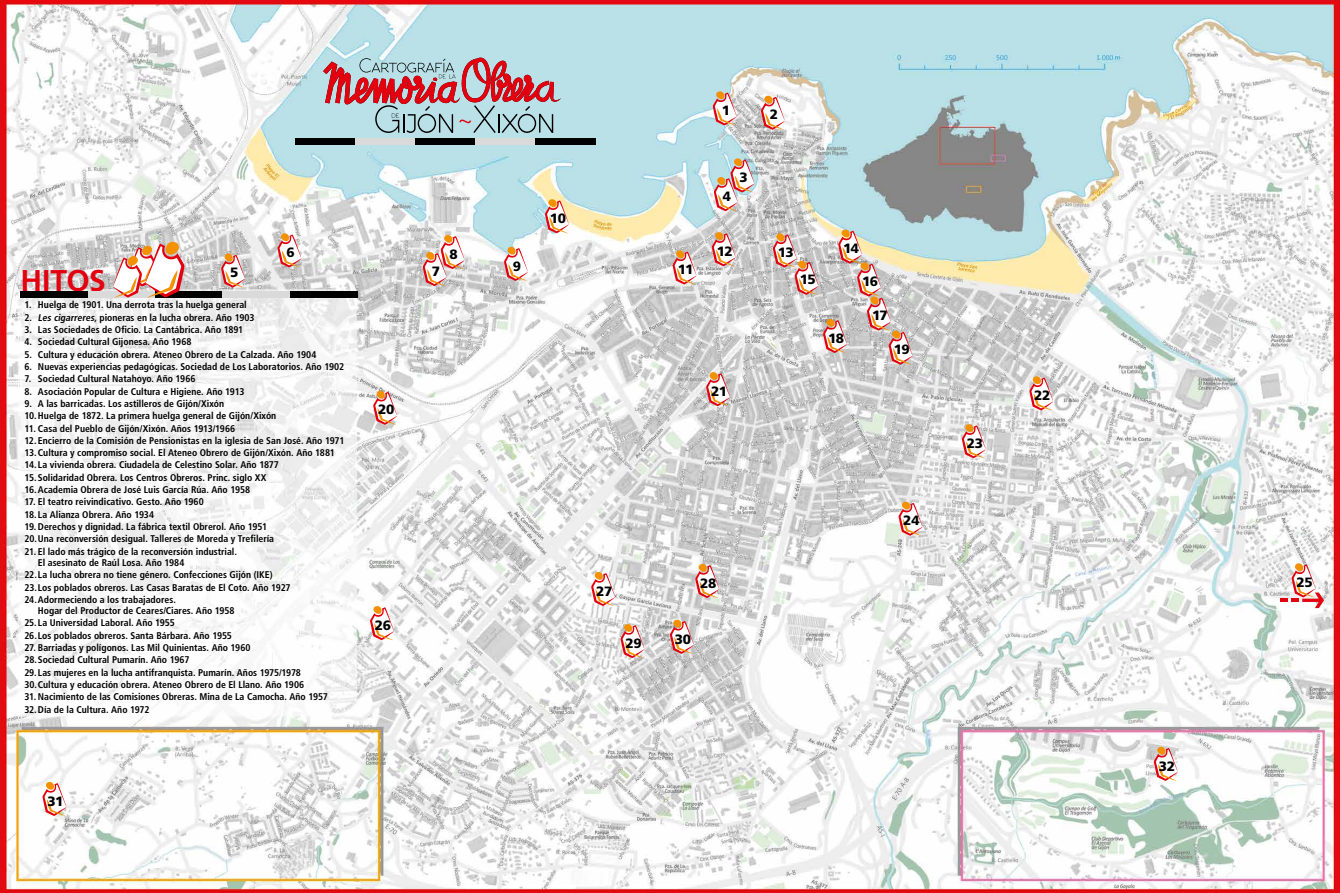
<style>
.page{position:relative;width:1340px;height:893px;background:#fff}
.page>*{position:absolute;margin:0;border:0;box-sizing:border-box;transform-origin:0 0}
.t1{font:700 30px "Frutiger LT Std";letter-spacing:-.01em;color:#e3000f}
.t2{font:900 13.5px "Frutiger LT Std";letter-spacing:-.03em;color:#000}
.t3{font:700 condensed 9.75px/12.3px "Frutiger LT Std";color:#000}
.s1{font-style:italic}
</style>
<div class="page">
<img style="left:0;top:0;width:1339px;height:893px">
<svg style="left:713px;top:91px;width:23px;height:34px"></svg>
<svg style="left:761px;top:96px;width:23px;height:34px"></svg>
<svg style="left:221px;top:254px;width:24px;height:34px"></svg>
<svg style="left:714px;top:158px;width:40px;height:53px"></svg>
<svg style="left:277px;top:233px;width:24px;height:34px"></svg>
<svg style="left:423px;top:235px;width:41px;height:51px"></svg>
<svg style="left:504px;top:247px;width:24px;height:34px"></svg>
<svg style="left:545px;top:199px;width:24px;height:34px"></svg>
<svg style="left:672px;top:250px;width:24px;height:35px"></svg>
<svg style="left:712px;top:232px;width:23px;height:34px"></svg>
<svg style="left:773px;top:230px;width:139px;height:135px"></svg>
<svg style="left:706px;top:372px;width:24px;height:34px"></svg>
<svg style="left:373px;top:391px;width:24px;height:34px"></svg>
<svg style="left:1029px;top:376px;width:24px;height:34px"></svg>
<svg style="left:961px;top:424px;width:24px;height:34px"></svg>
<svg style="left:898px;top:502px;width:24px;height:34px"></svg>
<svg style="left:695px;top:564px;width:24px;height:34px"></svg>
<svg style="left:670px;top:620px;width:24px;height:34px"></svg>
<svg style="left:620px;top:624px;width:24px;height:34px"></svg>
<svg style="left:591px;top:572px;width:24px;height:34px"></svg>
<svg style="left:370px;top:606px;width:24px;height:34px"></svg>
<svg style="left:1153px;top:747px;width:24px;height:34px"></svg>
<svg style="left:43px;top:782px;width:23px;height:34px"></svg>
<div style="left:21px;top:291px;width:67px;height:7px;background:#000"></div>
<div style="left:88px;top:291px;width:67px;height:7px;background:#dadada"></div>
<div style="left:155px;top:291px;width:68px;height:7px;background:#000"></div>
<div style="left:223px;top:291px;width:67px;height:7px;background:#dadada"></div>
<div style="left:290px;top:291px;width:67px;height:7px;background:#000"></div>
<svg style="left:113px;top:242px;width:71px;height:56px"></svg>
<svg style="left:1279px;top:563px;width:44px;height:45px"></svg>
<div style="left:295px;top:139px;width:60px;height:6px;background:#000"></div>
<div style="left:355px;top:139px;width:60px;height:6px;background:#dadada"></div>
<div style="left:415px;top:139px;width:60px;height:6px;background:#000"></div>
<div style="left:475px;top:139px;width:61px;height:6px;background:#dadada"></div>
<div style="left:536px;top:139px;width:60px;height:6px;background:#000"></div>
<svg style="left:323px;top:58px;width:238px;height:75px;background:#b59fa7"></svg>
<h1 class="t1" style="left:21px;top:263px;width:87px">HITOS</h1>
<h2 class="t2" style="left:230px;top:264px;width:10px">5</h2>
<h2 class="t2" style="left:286px;top:244px;width:10px">6</h2>
<p class="t3" style="left:24px;top:299px;width:224px">1. Huelga de 1901. Una derrota tras la huelga general</p>
<p class="t3" style="left:24px;top:311px;width:232px">2. <span class="s1">Les cigarreres,</span> pioneras en la lucha obrera. Año 1903</p>
<p class="t3" style="left:24px;top:323px;width:220px">3. Las Sociedades de Oficio. La Cantábrica. Año 1891</p>
<p class="t3" style="left:24px;top:336px;width:168px">4. Sociedad Cultural Gijonesa. Año 1968</p>
<p class="t3" style="left:24px;top:348px;width:293px">5. Cultura y educación obrera. Ateneo Obrero de La Calzada. Año 1904</p>
<p class="t3" style="left:24px;top:360px;width:321px">6. Nuevas experiencias pedagógicas. Sociedad de Los Laboratorios. Año 1902</p>
<p class="t3" style="left:24px;top:373px;width:172px">7. Sociedad Cultural Natahoyo. Año 1966</p>
<p class="t3" style="left:24px;top:385px;width:221px">8. Asociación Popular de Cultura e Higiene. Año 1913</p>
<p class="t3" style="left:24px;top:397px;width:253px">9. A las barricadas. Los astilleros de Gijón/Xixón<br>10.Huelga de 1872. La primera huelga general de Gijón/Xixón</p>
<p class="t3" style="left:24px;top:422px;width:212px">11. Casa del Pueblo de Gijón/Xixón. Años 1913/1966</p>
<p class="t3" style="left:24px;top:434px;width:321px">12. Encierro de la Comisión de Pensionistas en la iglesia de San José. Año 1971</p>
<p class="t3" style="left:24px;top:447px;width:312px">13. Cultura y compromiso social. El Ateneo Obrero de Gijón/Xixón. Año 1881</p>
<p class="t3" style="left:24px;top:459px;width:256px">14. La vivienda obrera. Ciudadela de Celestino Solar. Año 1877</p>
<p class="t3" style="left:24px;top:471px;width:243px">15. Solidaridad Obrera. Los Centros Obreros. Princ. siglo XX<br>16.Academia Obrera de José Luis García Rúa. Año 1958</p>
<p class="t3" style="left:24px;top:496px;width:181px">17. El teatro reivindicativo. Gesto. Año 1960</p>
<p class="t3" style="left:24px;top:508px;width:251px">18. La Alianza Obrera. Año 1934<br>19.Derechos y dignidad. La fábrica textil Obrerol. Año 1951<br>20.Una reconversión desigual. Talleres de Moreda y Trefilería</p>
<p class="t3" style="left:38px;top:546px;width:200px;line-height:11.2px;text-indent:-13px">21. El lado más trágico de la reconversión industrial.<br>El asesinato de Raúl Losa. Año 1984</p>
<p class="t3" style="left:24px;top:569px;width:268px">22.La lucha obrera no tiene género. Confecciones Gijón (IKE)<br>23.Los poblados obreros. Las Casas Baratas de El Coto. Año 1927<br>24.Adormeciendo a los trabajadores.</p>
<p class="t3" style="left:24px;top:605px;width:212px;text-indent:14px">Hogar del Productor de Ceares/Ciares. Año 1958<br>25.La Universidad Laboral. Año 1955<br>26.Los poblados obreros. Santa Bárbara. Año 1955</p>
<p class="t3" style="left:24px;top:642px;width:228px">27. Barriadas y polígonos. Las Mil Quinientas. Año 1960<br>28.Sociedad Cultural Pumarín. Año 1967</p>
<p class="t3" style="left:24px;top:666px;width:281px">29. Las mujeres en la lucha antifranquista. Pumarín. Años 1975/1978<br>30.Cultura y educación obrera. Ateneo Obrero de El Llano. Año 1906</p>
<p class="t3" style="left:24px;top:691px;width:305px">31. Nacimiento de las Comisiones Obreras. Mina de La Camocha. Año 1957<br>32.Día de la Cultura. Año 1972</p>
<h2 class="t2" style="left:378px;top:402px;width:18px">20</h2>
<h2 class="t2" style="left:375px;top:617px;width:18px">26</h2>
<h2 class="t2" style="left:47px;top:793px;width:18px">31</h2>
<h2 class="t2" style="left:431px;top:263px;width:10px">7</h2>
<h2 class="t2" style="left:449px;top:246px;width:10px">8</h2>
<h2 class="t2" style="left:513px;top:258px;width:10px">9</h2>
<h2 class="t2" style="left:550px;top:210px;width:18px">10</h2>
<h2 class="t2" style="left:721px;top:102px;width:10px">1</h2>
<h2 class="t2" style="left:770px;top:107px;width:10px">2</h2>
<h2 class="t2" style="left:678px;top:261px;width:17px">11</h2>
<h2 class="t2" style="left:722px;top:188px;width:10px">4</h2>
<h2 class="t2" style="left:739px;top:169px;width:10px">3</h2>
<h2 class="t2" style="left:717px;top:243px;width:17px">12</h2>
<h2 class="t2" style="left:778px;top:244px;width:17px">13</h2>
<h2 class="t2" style="left:843px;top:240px;width:17px">14</h2>
<h2 class="t2" style="left:799px;top:272px;width:17px">15</h2>
<h2 class="t2" style="left:862px;top:273px;width:18px">16</h2>
<h2 class="t2" style="left:872px;top:307px;width:17px">17</h2>
<h2 class="t2" style="left:711px;top:383px;width:18px">21</h2>
<h2 class="t2" style="left:828px;top:330px;width:18px">18</h2>
<h2 class="t2" style="left:893px;top:341px;width:17px">19</h2>
<h2 class="t2" style="left:596px;top:583px;width:18px">27</h2>
<h2 class="t2" style="left:625px;top:635px;width:18px">29</h2>
<h2 class="t2" style="left:700px;top:575px;width:18px">28</h2>
<h2 class="t2" style="left:674px;top:631px;width:18px">30</h2>
<h2 class="t2" style="left:903px;top:512px;width:18px">24</h2>
<h2 class="t2" style="left:966px;top:435px;width:18px">23</h2>
<h2 class="t2" style="left:1034px;top:387px;width:18px">22</h2>
<h2 class="t2" style="left:1158px;top:758px;width:18px">32</h2>
<h2 class="t2" style="left:1296px;top:574px;width:18px">25</h2>
</div>
